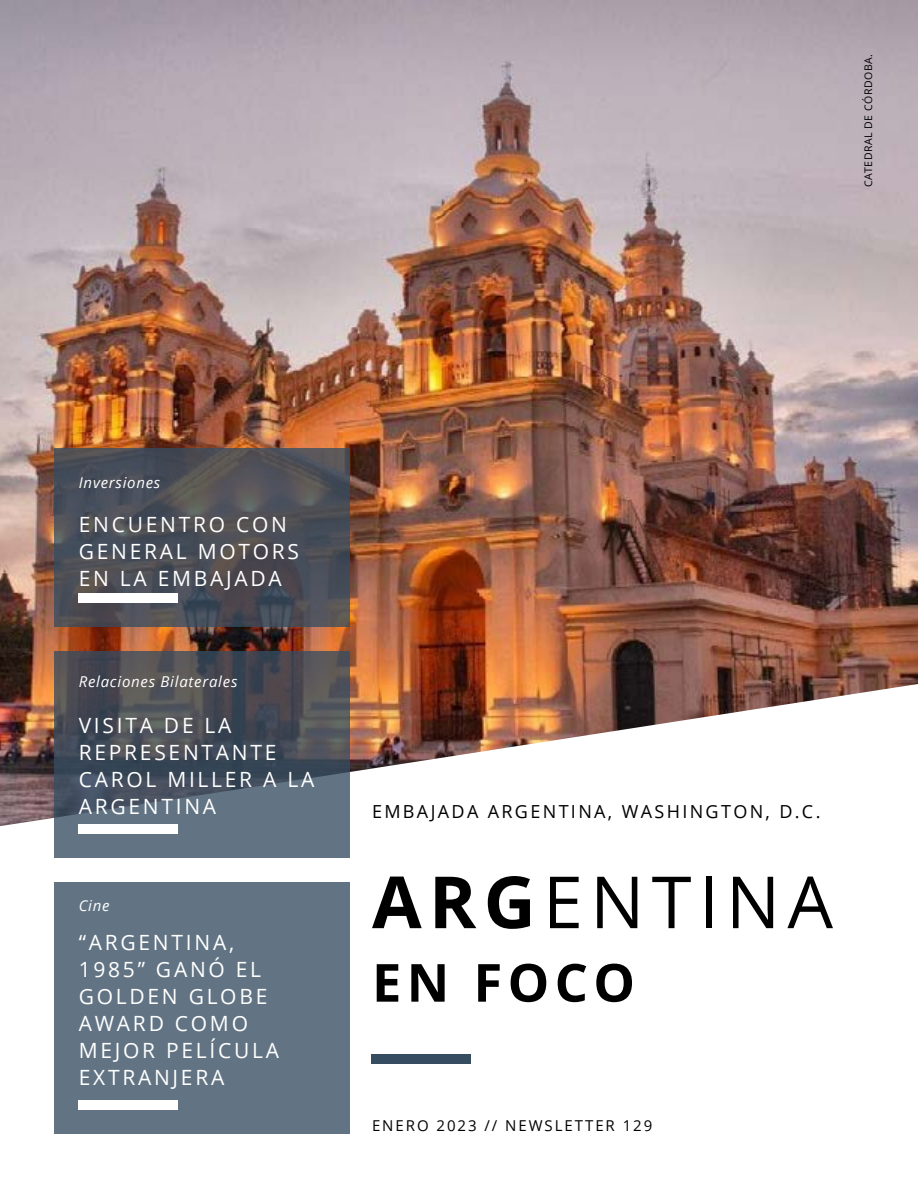
<style>
.page{position:relative;width:918px;height:1188px;background:#fff}
.page>*{position:absolute;margin:0;border:0;box-sizing:border-box;transform-origin:0 0}
.t1{font:72px "Open Sans";letter-spacing:.1em;color:#000}
.t2{font:700 52.5px "Open Sans";letter-spacing:.1em;color:#000}
.t3{font:21px/27px "Open Sans";letter-spacing:.13em;color:#fff}
.t4{font:18px "Open Sans";letter-spacing:.13em;color:#000}
.t5{font:italic 15px "Open Sans";letter-spacing:.05em;color:#fff}
.t6{font:15px "Open Sans";letter-spacing:.13em;color:#000}
.t7{font:10.5px "Open Sans";letter-spacing:.05em;color:#000}
.s1{font-weight:700}
</style>
<div class="page">
<img style="left:0;top:0;width:918px;height:826px">
<div style="left:372px;top:1055px;width:99px;height:9px;background:#364d61"></div>
<div style="left:55px;top:882px;width:295px;height:252px;background:#627484"></div>
<svg style="left:55px;top:651px;width:295px;height:207px;background:#4f5864"></svg>
<svg style="left:55px;top:449px;width:295px;height:178px;background:#4d4f56"></svg>
<div style="left:79px;top:1100px;width:99px;height:9px;background:#fff"></div>
<div style="left:79px;top:824px;width:99px;height:9px;background:#fff"></div>
<div style="left:79px;top:593px;width:99px;height:9px;background:#fff"></div>
<p class="t7" style="left:861px;top:187px;width:135px;rotate:-90deg">CATEDRAL DE CÓRDOBA.</p>
<p class="t5" style="left:79px;top:473px;width:83px">Inversiones</p>
<p class="t3" style="left:79px;top:510px;width:222px">ENCUENTRO CON<br>GENERAL MOTORS<br>EN LA EMBAJADA</p>
<p class="t5" style="left:79px;top:672px;width:160px">Relaciones Bilaterales</p>
<p class="t3" style="left:79px;top:712px;width:237px">VISITA DE LA<br>REPRESENTANTE<br>CAROL MILLER A LA<br>ARGENTINA</p>
<p class="t5" style="left:79px;top:895px;width:32px">Cine</p>
<p class="t3" style="left:79px;top:929px;width:202px">“ARGENTINA,<br>1985” GANÓ EL<br>GOLDEN GLOBE<br>AWARD COMO<br>MEJOR PELÍCULA<br>EXTRANJERA</p>
<p class="t4" style="left:372px;top:800px;width:450px">EMBAJADA ARGENTINA, WASHINGTON, D.C.</p>
<h1 class="t1" style="left:372px;top:853px;width:463px"><span class="s1">ARG</span>ENTINA</h1>
<h2 class="t2" style="left:372px;top:946px;width:265px">EN FOCO</h2>
<p class="t6" style="left:372px;top:1115px;width:282px">ENERO 2023 // NEWSLETTER 129</p>
</div>
